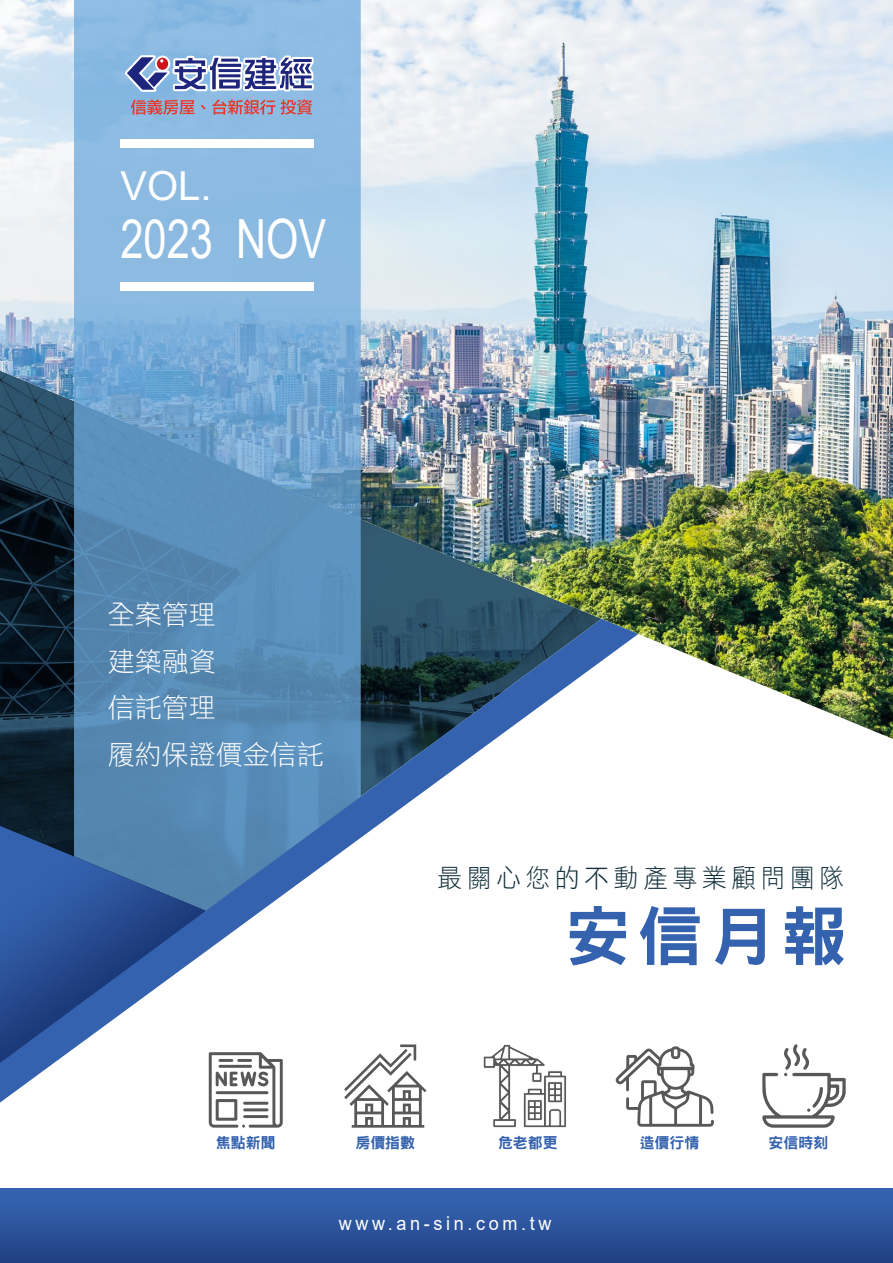
<style>
.page{position:relative;width:893px;height:1263px;background:#fff}
.page>*{position:absolute;margin:0;border:0;box-sizing:border-box;transform-origin:0 0}
.t1{font:65.55px "DF Hei Std W9";color:#3462ae}
.t2{font:54.15px "Arial";color:#fff;scale:.77 1}
.t3{font:39.9px "Arial";color:#fff}
.t4{font:27px/46.5px "DF Hei Std W3";color:#fff}
.t5{font:25.8px "DF Hei Std W3";letter-spacing:.2em;color:#112f3b;scale:.95 1}
.t6{font:19.05px "Arial";letter-spacing:.2em;color:#fff;scale:.95 1}
.t7{font:15px "DF Hei Std W9";color:#3462ae}
</style>
<div class="page">
<img style="left:0;top:0;width:893px;height:739px">
<svg style="left:74px;top:0;width:287px;height:619px;background:#78a9d2"></svg>
<div style="left:121px;top:140px;width:193px;height:8px;background:#fff"></div>
<div style="left:121px;top:283px;width:193px;height:8px;background:#fff"></div>
<div style="left:0;top:1188px;width:893px;height:75px;background:linear-gradient(to bottom,#3767b5,#214083)"></div>
<svg style="left:0;top:619px;width:638px;height:483px"></svg>
<svg style="left:0;top:821px;width:206px;height:251px"></svg>
<svg style="left:125px;top:55px;width:189px;height:37px"></svg>
<svg style="left:131px;top:99px;width:181px;height:16px;background:#ae899c"></svg>
<svg style="left:483px;top:1044px;width:84px;height:84px"></svg>
<svg style="left:344px;top:1044px;width:82px;height:84px"></svg>
<svg style="left:209px;top:1052px;width:74px;height:75px"></svg>
<svg style="left:762px;top:1044px;width:84px;height:84px"></svg>
<svg style="left:616px;top:1046px;width:98px;height:81px"></svg>
<h3 class="t3" style="left:121px;top:159px;width:93px">VOL.</h3>
<h2 class="t2" style="left:121px;top:202px;width:269px">2023 NOV</h2>
<p class="t4" style="left:108px;top:591px;width:217px">全案管理<br>建築融資<br>信託管理<br>履約保證價金信託</p>
<p class="t5" style="left:438px;top:864px;width:429px">最關心您的不動產專業顧問團隊</p>
<h1 class="t1" style="left:565px;top:900px;width:283px">安信月報</h1>
<p class="t7" style="left:216px;top:1134px;width:61px">焦點新聞</p>
<p class="t7" style="left:355px;top:1134px;width:61px">房價指數</p>
<p class="t7" style="left:498px;top:1134px;width:61px">危老都更</p>
<p class="t7" style="left:640px;top:1134px;width:61px">造價行情</p>
<p class="t7" style="left:769px;top:1134px;width:61px">安信時刻</p>
<p class="t6" style="left:339px;top:1210px;width:225px">www.an-sin.com.tw</p>
</div>
